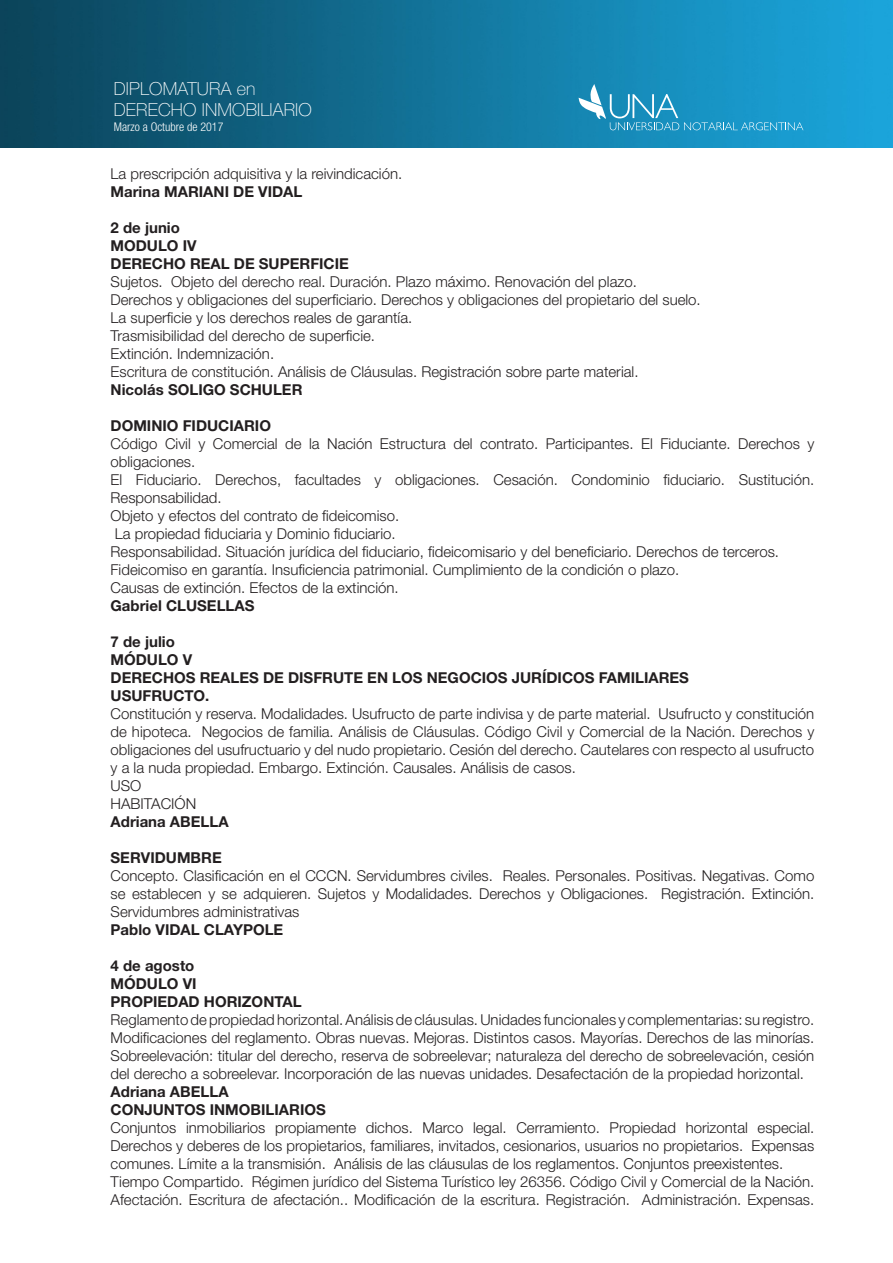
<style>
.page{position:relative;width:893px;height:1263px;background:#fff}
.page>*{position:absolute;margin:0;border:0;box-sizing:border-box;transform-origin:0 0}
.t1{font:100 18px/21px "Helvetica Neue";letter-spacing:.01em;color:#fff}
.t2{font:300 15px/18px "Helvetica Neue";color:#231f20;text-align:justify}
.t3{font:700 15px "Helvetica Neue";color:#231f20}
.t4{font:300 condensed 12px "Helvetica Neue";color:#fff}
</style>
<div class="page">
<img style="left:0;top:0;width:893px;height:147px">
<svg style="left:579px;top:84px;width:224px;height:46px;background:#2c9cc7"></svg>
<p class="t1" style="left:114px;top:78px;width:200px">DIPLOMATURA en<br>DERECHO INMOBILIARIO</p>
<p class="t4" style="left:114px;top:120px;width:111px">Marzo a Octubre de 2017</p>
<p class="t2" style="left:111px;top:164px;width:293px">La prescripción adquisitiva y la reivindicación.</p>
<p class="t3" style="left:111px;top:182px;width:193px">Marina MARIANI DE VIDAL</p>
<p class="t3" style="left:111px;top:218px;width:71px">2 de junio</p>
<p class="t3" style="left:111px;top:236px;width:88px">MODULO IV</p>
<p class="t3" style="left:111px;top:254px;width:240px">DERECHO REAL DE SUPERFICIE</p>
<p class="t2" style="left:111px;top:272px;width:528px">Sujetos. Objeto del derecho real. Duración. Plazo máximo. Renovación del plazo.</p>
<p class="t2" style="left:111px;top:290px;width:592px">Derechos y obligaciones del superficiario. Derechos y obligaciones del propietario del suelo.</p>
<p class="t2" style="left:111px;top:308px;width:303px">La superficie y los derechos reales de garantía.</p>
<p class="t2" style="left:111px;top:326px;width:266px">Trasmisibilidad del derecho de superficie.</p>
<p class="t2" style="left:111px;top:344px;width:165px">Extinción. Indemnización.</p>
<p class="t2" style="left:111px;top:362px;width:529px">Escritura de constitución. Análisis de Cláusulas. Registración sobre parte material.</p>
<p class="t3" style="left:111px;top:380px;width:193px">Nicolás SOLIGO SCHULER</p>
<p class="t3" style="left:111px;top:416px;width:162px">DOMINIO FIDUCIARIO</p>
<p class="t2" style="left:111px;top:434px;width:705px">Código Civil y Comercial de la Nación Estructura del contrato. Participantes. El Fiduciante. Derechos y obligaciones.</p>
<p class="t2" style="left:111px;top:470px;width:705px">El Fiduciario. Derechos, facultades y obligaciones. Cesación. Condominio fiduciario. Sustitución.<br>Responsabilidad.</p>
<p class="t2" style="left:111px;top:506px;width:290px">Objeto y efectos del contrato de fideicomiso.</p>
<p class="t2" style="left:115px;top:524px;width:282px">La propiedad fiduciaria y Dominio fiduciario.</p>
<p class="t2" style="left:111px;top:542px;width:670px">Responsabilidad. Situación jurídica del fiduciario, fideicomisario y del beneficiario. Derechos de terceros.</p>
<p class="t2" style="left:111px;top:560px;width:570px">Fideicomiso en garantía. Insuficiencia patrimonial. Cumplimiento de la condición o plazo.</p>
<p class="t2" style="left:111px;top:578px;width:290px">Causas de extinción. Efectos de la extinción.</p>
<p class="t3" style="left:111px;top:596px;width:145px">Gabriel CLUSELLAS</p>
<p class="t3" style="left:111px;top:632px;width:66px">7 de julio</p>
<p class="t3" style="left:111px;top:650px;width:83px">MÓDULO V</p>
<p class="t3" style="left:111px;top:668px;width:580px">DERECHOS REALES DE DISFRUTE EN LOS NEGOCIOS JURÍDICOS FAMILIARES</p>
<p class="t3" style="left:111px;top:686px;width:100px">USUFRUCTO.</p>
<p class="t2" style="left:111px;top:704px;width:705px">Constitución y reserva. Modalidades. Usufructo de parte indivisa y de parte material. Usufructo y constitución de hipoteca. Negocios de familia. Análisis de Cláusulas. Código Civil y Comercial de la Nación. Derechos y obligaciones del usufructuario y del nudo propietario. Cesión del derecho. Cautelares con respecto al usufructo y a la nuda propiedad. Embargo. Extinción. Causales. Análisis de casos.</p>
<p class="t2" style="left:111px;top:776px;width:32px">USO</p>
<p class="t2" style="left:111px;top:794px;width:87px">HABITACIÓN</p>
<p class="t3" style="left:111px;top:812px;width:120px">Adriana ABELLA</p>
<p class="t3" style="left:111px;top:848px;width:113px">SERVIDUMBRE</p>
<p class="t2" style="left:111px;top:866px;width:705px">Concepto. Clasificación en el CCCN. Servidumbres civiles. Reales. Personales. Positivas. Negativas. Como se establecen y se adquieren. Sujetos y Modalidades. Derechos y Obligaciones. Registración. Extinción.<br>Servidumbres administrativas</p>
<p class="t3" style="left:111px;top:920px;width:174px">Pablo VIDAL CLAYPOLE</p>
<p class="t3" style="left:111px;top:956px;width:85px">4 de agosto</p>
<p class="t3" style="left:111px;top:974px;width:88px">MÓDULO VI</p>
<p class="t3" style="left:111px;top:992px;width:193px">PROPIEDAD HORIZONTAL</p>
<p class="t2" style="left:111px;top:1010px;width:705px">Reglamento de propiedad horizontal. Análisis de cláusulas. Unidades funcionales y complementarias: su registro.<br>Modificaciones del reglamento. Obras nuevas. Mejoras. Distintos casos. Mayorías. Derechos de las minorías.<br>Sobreelevación: titular del derecho, reserva de sobreelevar; naturaleza del derecho de sobreelevación, cesión del derecho a sobreelevar. Incorporación de las nuevas unidades. Desafectación de la propiedad horizontal.</p>
<p class="t3" style="left:111px;top:1082px;width:120px">Adriana ABELLA</p>
<p class="t3" style="left:111px;top:1100px;width:217px">CONJUNTOS INMOBILIARIOS</p>
<p class="t2" style="left:111px;top:1118px;width:705px">Conjuntos inmobiliarios propiamente dichos. Marco legal. Cerramiento. Propiedad horizontal especial.<br>Derechos y deberes de los propietarios, familiares, invitados, cesionarios, usuarios no propietarios. Expensas comunes. Límite a la transmisión. Análisis de las cláusulas de los reglamentos. Conjuntos preexistentes.</p>
<p class="t2" style="left:111px;top:1172px;width:705px">Tiempo Compartido. Régimen jurídico del Sistema Turístico ley 26356. Código Civil y Comercial de la Nación.<br>Afectación. Escritura de afectación.. Modificación de la escritura. Registración. Administración. Expensas.</p>
</div>
